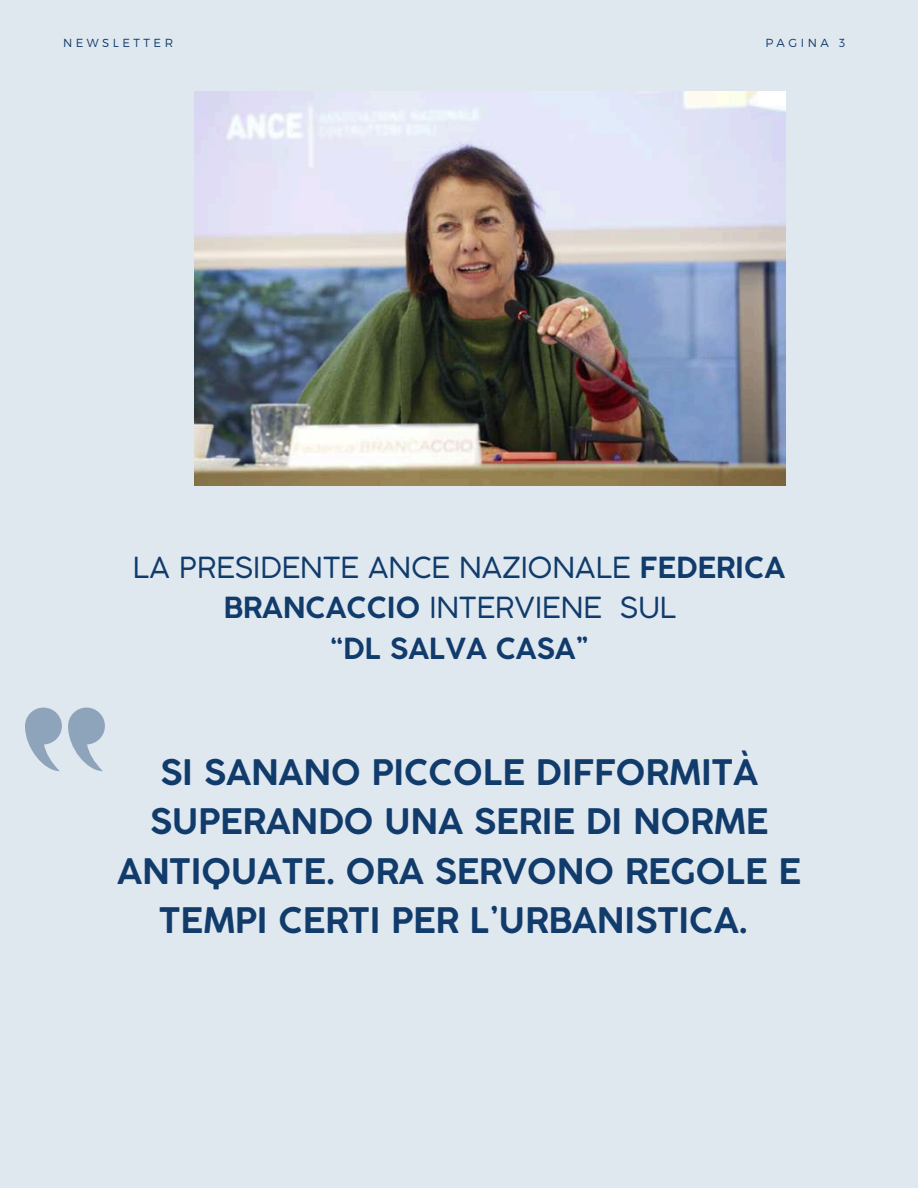
<style>
.page{position:relative;width:918px;height:1188px;background:#dfe7ef}
.page>*{position:absolute;margin:0;border:0;box-sizing:border-box;transform-origin:0 0}
.t1{font:700 34.8px/49.5px "Coco Gothic";color:#103b6b;text-align:center}
.t2{font:28.8px "Coco Gothic";color:#103b6b}
.t3{font:700 28.8px "Coco Gothic";color:#103b6b}
.t4{font:300 11.7px "Montserrat";letter-spacing:.3em;color:#103b6b}
.s1{font-weight:700}
</style>
<div class="page">
<svg style="left:68px;top:708px;width:37px;height:63px"></svg>
<svg style="left:25px;top:708px;width:37px;height:63px"></svg>
<img style="left:195px;top:92px;width:590px;height:394px">
<p class="t4" style="left:63px;top:35px;width:112px">NEWSLETTER</p>
<p class="t4" style="left:765px;top:35px;width:81px">PAGINA 3</p>
<p class="t2" style="left:133px;top:556px;width:653px">LA PRESIDENTE ANCE NAZIONALE <span class="s1">FEDERICA</span></p>
<p class="t2" style="left:223px;top:597px;width:455px"><span class="s1">BRANCACCIO</span> INTERVIENE SUL</p>
<p class="t3" style="left:330px;top:637px;width:260px">“DL SALVA CASA”</p>
<p class="t1" style="left:117px;top:751px;width:685px">SI SANANO PICCOLE DIFFORMITÀ<br>SUPERANDO UNA SERIE DI NORME<br>ANTIQUATE. ORA SERVONO REGOLE E<br>TEMPI CERTI PER L’URBANISTICA.</p>
</div>
